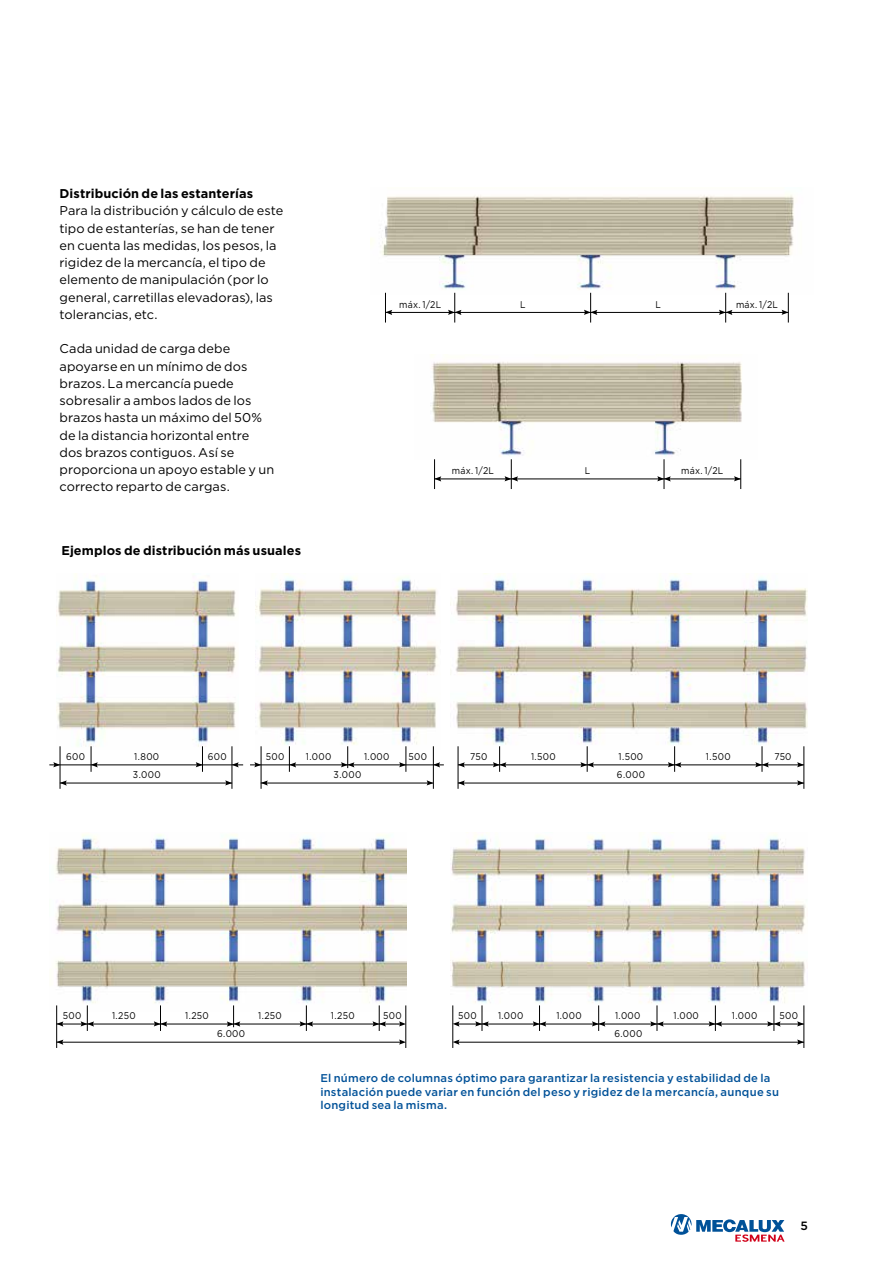
<style>
.page{position:relative;width:893px;height:1263px;background:#fff}
.page>*{position:absolute;margin:0;border:0;box-sizing:border-box;transform-origin:0 0}
.t1{font:12.75px/17.2px "Gotham";letter-spacing:.005em;color:#000}
.t2{font:700 12.75px "Gotham";letter-spacing:.01em;color:#000}
.t3{font:500 12px "Gotham";color:#000}
.t4{font:500 11.25px/13.5px "Gotham";letter-spacing:.02em;color:#005198}
.t5{font:9.75px "Gotham";letter-spacing:.04em;color:#000;scale:.9 1}
</style>
<div class="page">
<svg style="left:671px;top:1214px;width:114px;height:28px"></svg>
<img style="left:371px;top:194px;width:423px;height:100px">
<hr style="left:385px;top:293px;width:1px;height:30px;background:#000">
<hr style="left:386px;top:312px;width:402px;height:1px;background:#000">
<svg style="left:386px;top:310px;width:6px;height:5px"></svg>
<svg style="left:782px;top:310px;width:6px;height:5px"></svg>
<hr style="left:788px;top:293px;width:1px;height:30px;background:#000">
<hr style="left:454px;top:293px;width:1px;height:30px;background:#000">
<hr style="left:590px;top:293px;width:1px;height:30px;background:#000">
<hr style="left:725px;top:293px;width:1px;height:30px;background:#000">
<svg style="left:719px;top:310px;width:13px;height:5px"></svg>
<svg style="left:584px;top:310px;width:13px;height:5px"></svg>
<svg style="left:448px;top:310px;width:13px;height:5px"></svg>
<img style="left:430px;top:355px;width:312px;height:105px">
<hr style="left:434px;top:479px;width:307px;height:1px;background:#000">
<svg style="left:734px;top:476px;width:6px;height:5px"></svg>
<hr style="left:740px;top:459px;width:1px;height:30px;background:#000">
<hr style="left:434px;top:459px;width:1px;height:30px;background:#000">
<hr style="left:511px;top:459px;width:1px;height:30px;background:#000">
<hr style="left:664px;top:459px;width:1px;height:30px;background:#000">
<svg style="left:657px;top:476px;width:14px;height:5px"></svg>
<svg style="left:505px;top:476px;width:13px;height:5px"></svg>
<svg style="left:434px;top:476px;width:7px;height:5px"></svg>
<img style="left:56px;top:576px;width:181px;height:173px">
<hr style="left:49px;top:765px;width:194px;height:1px;background:#000">
<hr style="left:60px;top:746px;width:1px;height:43px;background:#000">
<hr style="left:232px;top:746px;width:1px;height:43px;background:#000">
<svg style="left:53px;top:762px;width:7px;height:5px"></svg>
<svg style="left:91px;top:746px;width:7px;height:26px"></svg>
<svg style="left:232px;top:762px;width:7px;height:5px"></svg>
<svg style="left:196px;top:746px;width:7px;height:26px"></svg>
<hr style="left:60px;top:783px;width:172px;height:1px;background:#000">
<svg style="left:225px;top:780px;width:7px;height:5px"></svg>
<svg style="left:60px;top:780px;width:7px;height:6px"></svg>
<img style="left:256px;top:573px;width:182px;height:177px">
<hr style="left:250px;top:765px;width:194px;height:1px;background:#000">
<hr style="left:261px;top:746px;width:1px;height:43px;background:#000">
<hr style="left:433px;top:746px;width:1px;height:43px;background:#000">
<svg style="left:254px;top:762px;width:7px;height:5px"></svg>
<svg style="left:289px;top:746px;width:7px;height:26px"></svg>
<svg style="left:433px;top:762px;width:7px;height:5px"></svg>
<svg style="left:399px;top:746px;width:8px;height:26px"></svg>
<hr style="left:261px;top:783px;width:172px;height:1px;background:#000">
<svg style="left:427px;top:780px;width:6px;height:5px"></svg>
<svg style="left:261px;top:780px;width:7px;height:6px"></svg>
<svg style="left:341px;top:746px;width:13px;height:22px"></svg>
<img style="left:455px;top:573px;width:353px;height:176px">
<hr style="left:458px;top:765px;width:346px;height:1px;background:#000">
<hr style="left:458px;top:746px;width:1px;height:43px;background:#000">
<hr style="left:804px;top:746px;width:1px;height:43px;background:#000">
<svg style="left:458px;top:762px;width:7px;height:5px"></svg>
<hr style="left:458px;top:783px;width:346px;height:1px;background:#000">
<svg style="left:797px;top:780px;width:7px;height:5px"></svg>
<svg style="left:458px;top:780px;width:7px;height:6px"></svg>
<svg style="left:493px;top:746px;width:13px;height:26px"></svg>
<svg style="left:580px;top:746px;width:14px;height:26px"></svg>
<svg style="left:668px;top:746px;width:13px;height:26px"></svg>
<svg style="left:755px;top:746px;width:14px;height:26px"></svg>
<svg style="left:797px;top:762px;width:7px;height:5px"></svg>
<img style="left:55px;top:834px;width:352px;height:177px">
<hr style="left:57px;top:1024px;width:345px;height:1px;background:#000">
<hr style="left:56px;top:1005px;width:1px;height:43px;background:#000">
<hr style="left:406px;top:1005px;width:1px;height:43px;background:#000">
<svg style="left:57px;top:1021px;width:6px;height:5px"></svg>
<hr style="left:57px;top:1042px;width:346px;height:1px;background:#000">
<svg style="left:399px;top:1039px;width:7px;height:5px"></svg>
<svg style="left:57px;top:1039px;width:6px;height:6px"></svg>
<svg style="left:81px;top:1005px;width:13px;height:26px"></svg>
<svg style="left:154px;top:1005px;width:13px;height:26px"></svg>
<svg style="left:300px;top:1005px;width:13px;height:26px"></svg>
<svg style="left:372px;top:1005px;width:14px;height:26px"></svg>
<svg style="left:399px;top:1021px;width:7px;height:5px"></svg>
<svg style="left:227px;top:1005px;width:13px;height:22px"></svg>
<img style="left:451px;top:832px;width:355px;height:179px">
<hr style="left:458px;top:1024px;width:346px;height:1px;background:#000">
<hr style="left:453px;top:1005px;width:1px;height:43px;background:#000">
<hr style="left:804px;top:1005px;width:1px;height:43px;background:#000">
<svg style="left:453px;top:1021px;width:6px;height:5px"></svg>
<hr style="left:458px;top:1042px;width:346px;height:1px;background:#000">
<svg style="left:797px;top:1039px;width:7px;height:5px"></svg>
<svg style="left:453px;top:1039px;width:6px;height:6px"></svg>
<svg style="left:475px;top:1005px;width:14px;height:26px"></svg>
<svg style="left:533px;top:1005px;width:13px;height:26px"></svg>
<svg style="left:709px;top:1005px;width:13px;height:26px"></svg>
<svg style="left:767px;top:1005px;width:14px;height:26px"></svg>
<svg style="left:797px;top:1021px;width:7px;height:5px"></svg>
<svg style="left:592px;top:1005px;width:13px;height:26px"></svg>
<svg style="left:650px;top:1005px;width:14px;height:26px"></svg>
<p class="t2" style="left:60px;top:185px;width:195px">Distribución de las estanterías</p>
<p class="t1" style="left:60px;top:202px;width:225px">Para la distribución y cálculo de este tipo de estanterías, se han de tener en cuenta las medidas, los pesos, la rigidez de la mercancía, el tipo de elemento de manipulación (por lo general, carretillas elevadoras), las tolerancias, etc.</p>
<p class="t1" style="left:60px;top:340px;width:216px">Cada unidad de carga debe apoyarse en un mínimo de dos brazos. La mercancía puede sobresalir a ambos lados de los brazos hasta un máximo del 50% de la distancia horizontal entre dos brazos contiguos. Así se proporciona un apoyo estable y un correcto reparto de cargas.</p>
<p class="t2" style="left:61px;top:542px;width:241px">Ejemplos de distribución más usuales</p>
<p class="t5" style="left:399px;top:298px;width:48px">máx. 1/2L</p>
<p class="t5" style="left:520px;top:298px;width:7px">L</p>
<p class="t5" style="left:655px;top:298px;width:7px">L</p>
<p class="t5" style="left:736px;top:298px;width:48px">máx. 1/2L</p>
<p class="t5" style="left:452px;top:464px;width:48px">máx. 1/2L</p>
<p class="t5" style="left:585px;top:464px;width:7px">L</p>
<p class="t5" style="left:681px;top:464px;width:48px">máx. 1/2L</p>
<p class="t5" style="left:66px;top:750px;width:22px">600</p>
<p class="t5" style="left:134px;top:750px;width:29px">1.800</p>
<p class="t5" style="left:208px;top:750px;width:22px">600</p>
<p class="t5" style="left:133px;top:768px;width:32px">3.000</p>
<p class="t5" style="left:266px;top:750px;width:22px">500</p>
<p class="t5" style="left:306px;top:750px;width:30px">1.000</p>
<p class="t5" style="left:409px;top:750px;width:22px">500</p>
<p class="t5" style="left:334px;top:768px;width:32px">3.000</p>
<p class="t5" style="left:364px;top:750px;width:30px">1.000</p>
<p class="t5" style="left:470px;top:750px;width:21px">750</p>
<p class="t5" style="left:531px;top:750px;width:29px">1.500</p>
<p class="t5" style="left:774px;top:750px;width:21px">750</p>
<p class="t5" style="left:617px;top:768px;width:33px">6.000</p>
<p class="t5" style="left:619px;top:750px;width:29px">1.500</p>
<p class="t5" style="left:706px;top:750px;width:29px">1.500</p>
<p class="t5" style="left:63px;top:1009px;width:22px">500</p>
<p class="t5" style="left:112px;top:1009px;width:28px">1.250</p>
<p class="t5" style="left:383px;top:1009px;width:22px">500</p>
<p class="t5" style="left:217px;top:1027px;width:33px">6.000</p>
<p class="t5" style="left:185px;top:1009px;width:28px">1.250</p>
<p class="t5" style="left:258px;top:1009px;width:28px">1.250</p>
<p class="t5" style="left:331px;top:1009px;width:28px">1.250</p>
<p class="t5" style="left:458px;top:1009px;width:22px">500</p>
<p class="t5" style="left:498px;top:1009px;width:30px">1.000</p>
<p class="t5" style="left:780px;top:1009px;width:22px">500</p>
<p class="t5" style="left:614px;top:1027px;width:33px">6.000</p>
<p class="t5" style="left:556px;top:1009px;width:30px">1.000</p>
<p class="t5" style="left:615px;top:1009px;width:30px">1.000</p>
<p class="t5" style="left:673px;top:1009px;width:30px">1.000</p>
<p class="t5" style="left:732px;top:1009px;width:30px">1.000</p>
<p class="t4" style="left:320px;top:1071px;width:460px">El número de columnas óptimo para garantizar la resistencia y estabilidad de la instalación puede variar en función del peso y rigidez de la mercancía, aunque su longitud sea la misma.</p>
<p class="t3" style="left:800px;top:1218px;width:9px">5</p>
</div>
